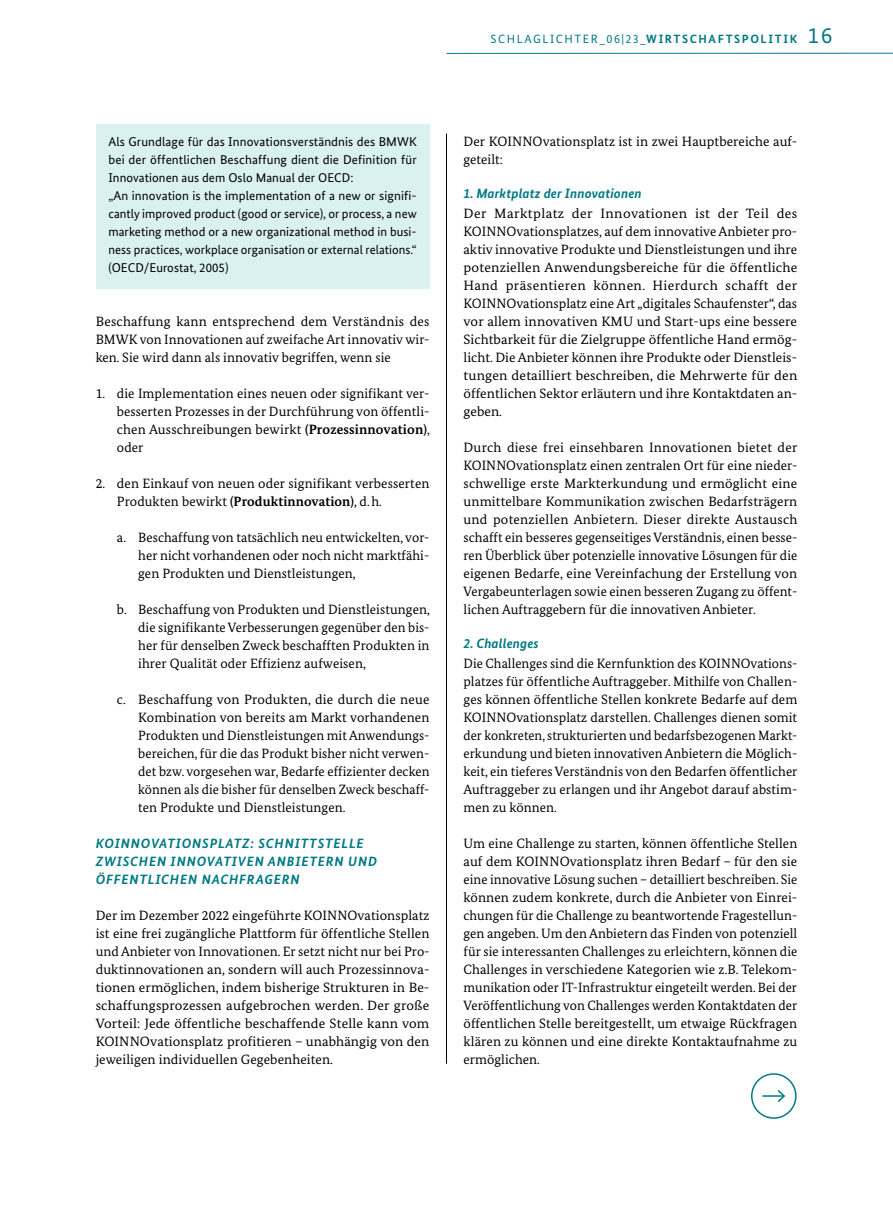
<style>
.page{position:relative;width:893px;height:1212px;background:#fff}
.page>*{position:absolute;margin:0;border:0;box-sizing:border-box;transform-origin:0 0}
.t1{font:13.5px/18px "Bundes Serif";letter-spacing:.005em;color:#000;text-align:justify}
.t2{font:13.5px/18px "Bundes Serif";letter-spacing:.005em;color:#000;text-align:justify;scale:1.05 1}
.t3{font:italic 700 13.5px/18px "Bundes Sans";letter-spacing:.06em;color:#007a84}
.t4{font:italic 700 13.5px "Bundes Sans";letter-spacing:.01em;color:#007a84}
.t5{font:12.75px/18px "Bundes Sans";letter-spacing:.005em;color:#000}
.t6{font:12px "Bundes Sans";letter-spacing:.13em;color:#007a84}
.s1{font-weight:700}
.s2{font-size:22.5px}
</style>
<div class="page">
<hr style="left:446px;top:53px;width:447px;height:1px;background:#007a84">
<hr style="left:446px;top:134px;width:1px;height:930px;background:#000">
<div style="left:751px;top:1073px;width:46px;height:46px;border:2px solid #007a84;border-radius:50%"></div>
<hr style="left:762px;top:1095px;width:22px;height:2px;background:#007a84">
<svg style="left:776px;top:1090px;width:9px;height:12px"></svg>
<div style="left:96px;top:124px;width:333px;height:75px;background:#daf1f2"></div>
<div style="left:96px;top:178px;width:333px;height:111px;background:#daf1f2"></div>
<p class="t6" style="left:491px;top:31px;width:343px">SCHLAGLICHTER_06|23_<span class="s1">WIRTSCHAFTSPOLITIK</span> <span class="s2">16</span></p>
<p class="t5" style="left:108px;top:132px;width:310px">Als Grundlage für das Innovationsverständnis des BMWK bei der öffentlichen Beschaffung dient die Definition für Innovationen aus dem Oslo Manual der OECD:<br>„An innovation is the implementation of a new or signifi&shy;cantly improved product (good or service), or process, a new marketing method or a new organizational method in busi&shy;ness practices, workplace organisation or external relations.“ (OECD/Eurostat, 2005)</p>
<p class="t1" style="left:96px;top:312px;width:335px">Beschaffung kann entsprechend dem Verständnis des BMWK von Innovationen auf zweifache Art innovativ wir&shy;ken. Sie wird dann als innovativ begriffen, wenn sie</p>
<p class="t1" style="left:117px;top:384px;width:314px;text-indent:-21px">1. die Implementation eines neuen oder signifikant ver&shy;besserten Prozesses in der Durchführung von öffentli&shy;chen Ausschreibungen bewirkt <span class="s1">(Prozessinnovation)</span>, oder</p>
<p class="t1" style="left:117px;top:474px;width:314px;text-indent:-21px">2. den Einkauf von neuen oder signifikant verbesserten<br>Produkten bewirkt <span class="s1">(Produktinnovation)</span>, d.h.</p>
<p class="t1" style="left:138px;top:528px;width:293px;text-indent:-21px">a. Beschaffung von tatsächlich neu entwickelten, vor&shy;her nicht vorhandenen oder noch nicht marktfähi&shy;gen Produkten und Dienstleistungen,</p>
<p class="t1" style="left:138px;top:600px;width:293px;text-indent:-21px">b. Beschaffung von Produkten und Dienstleistungen, die signifikante Verbesserungen gegenüber den bis&shy;her für denselben Zweck beschafften Produkten in ihrer Qualität oder Effizienz aufweisen,</p>
<p class="t1" style="left:138px;top:690px;width:293px;text-indent:-21px">c. Beschaffung von Produkten, die durch die neue Kombination von bereits am Markt vorhandenen Produkten und Dienstleistungen mit Anwendungs&shy;bereichen, für die das Produkt bisher nicht verwen&shy;det bzw. vorgesehen war, Bedarfe effizienter decken können als die bisher für denselben Zweck beschaff&shy;ten Produkte und Dienstleistungen.</p>
<p class="t3" style="left:96px;top:834px;width:283px">KOINNOVATIONSPLATZ: SCHNITTSTELLE<br>ZWISCHEN INNOVATIVEN ANBIETERN UND<br>ÖFFENTLICHEN NACHFRAGERN</p>
<p class="t1" style="left:96px;top:906px;width:335px">Der im Dezember 2022 eingeführte KOINNOvationsplatz ist eine frei zugängliche Plattform für öffentliche Stellen und Anbieter von Innovationen. Er setzt nicht nur bei Pro&shy;duktinnovationen an, sondern will auch Prozessinnova&shy;tionen ermöglichen, indem bisherige Strukturen in Be&shy;schaffungsprozessen aufgebrochen werden. Der große Vorteil: Jede öffentliche beschaffende Stelle kann vom KOINNOvationsplatz profitieren – unabhängig von den jeweiligen individuellen Gegebenheiten.</p>
<p class="t1" style="left:463px;top:132px;width:335px">Der KOINNOvationsplatz ist in zwei Hauptbereiche auf&shy;geteilt:</p>
<p class="t4" style="left:463px;top:185px;width:180px">1. Marktplatz der Innovationen</p>
<p class="t2" style="left:463px;top:204px;width:320px">Der Marktplatz der Innovationen ist der Teil des KOINNOvationsplatzes, auf dem innovative Anbieter pro&shy;aktiv innovative Produkte und Dienstleistungen und ihre potenziellen Anwendungsbereiche für die öffentliche Hand präsentieren können. Hierdurch schafft der KOINNOvationsplatz eine Art „digitales Schaufenster“, das vor allem innovativen KMU und Start-ups eine bessere Sichtbarkeit für die Zielgruppe öffentliche Hand ermög&shy;licht. Die Anbieter können ihre Produkte oder Dienstleis&shy;tungen detailliert beschreiben, die Mehrwerte für den öffentlichen Sektor erläutern und ihre Kontaktdaten an&shy;geben.</p>
<p class="t1" style="left:463px;top:438px;width:335px">Durch diese frei einsehbaren Innovationen bietet der KOINNOvationsplatz einen zentralen Ort für eine nieder&shy;schwellige erste Markterkundung und ermöglicht eine unmittelbare Kommunikation zwischen Bedarfsträgern und potenziellen Anbietern. Dieser direkte Austausch schafft ein besseres gegenseitiges Verständnis, einen besse&shy;ren Überblick über potenzielle innovative Lösungen für die eigenen Bedarfe, eine Vereinfachung der Erstellung von Vergabeunterlagen sowie einen besseren Zugang zu öffent&shy;lichen Auftraggebern für die innovativen Anbieter.</p>
<p class="t4" style="left:463px;top:635px;width:77px">2. Challenges</p>
<p class="t1" style="left:463px;top:654px;width:335px">Die Challenges sind die Kernfunktion des KOINNOvations&shy;platzes für öffentliche Auftraggeber. Mithilfe von Challen&shy;ges können öffentliche Stellen konkrete Bedarfe auf dem KOINNOvationsplatz darstellen. Challenges dienen somit der konkreten, strukturierten und bedarfsbezogenen Markt&shy;erkundung und bieten innovativen Anbietern die Möglich&shy;keit, ein tieferes Verständnis von den Bedarfen öffentlicher Auftraggeber zu erlangen und ihr Angebot darauf abstim&shy;men zu können.</p>
<p class="t1" style="left:463px;top:834px;width:335px">Um eine Challenge zu starten, können öffentliche Stellen auf dem KOINNOvationsplatz ihren Bedarf – für den sie eine innovative Lösung suchen – detailliert beschreiben. Sie können zudem konkrete, durch die Anbieter von Einrei&shy;chungen für die Challenge zu beantwortende Fragestellun&shy;gen angeben. Um den Anbietern das Finden von potenziell für sie interessanten Challenges zu erleichtern, können die Challenges in verschiedene Kategorien wie z.B. Telekom&shy;munikation oder IT-Infrastruktur eingeteilt werden. Bei der Veröffentlichung von Challenges werden Kontaktdaten der öffentlichen Stelle bereitgestellt, um etwaige Rückfragen klären zu können und eine direkte Kontaktaufnahme zu ermöglichen.</p>
</div>
